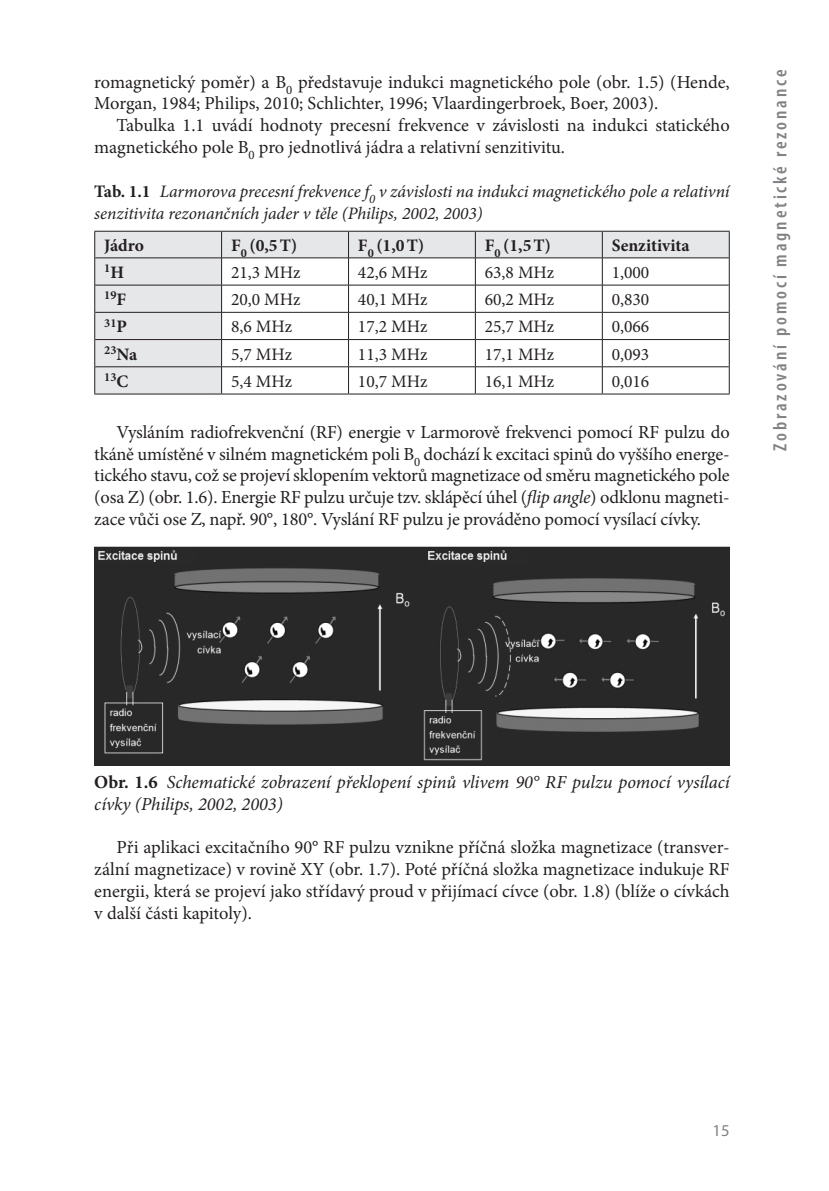
<style>
.page{position:relative;width:829px;height:1191px;background:#fff}
.page>*{position:absolute;margin:0;border:0;box-sizing:border-box;transform-origin:0 0}
.t1{font:600 condensed 19.25px "Myriad Pro";letter-spacing:.15em;color:#808285}
.t2{font:18.38px/21.9px "Minion Pro";letter-spacing:-.005em;color:#231f20}
.t3{font:italic 18.38px/21.9px "Minion Pro";letter-spacing:-.005em;color:#231f20}
.t4{font:italic 17.5px/21.9px "Minion Pro";letter-spacing:-.005em;color:#231f20}
.t5{font:17.5px "Minion Pro";color:#231f20}
.t6{font:700 17.5px "Minion Pro";color:#231f20}
.t7{font:16.62px "Myriad Pro";color:#808285}
.t8{font:700 12.25px "Minion Pro";color:#231f20}
.s1{font-weight:700;font-style:normal}
.s2{font-size:17.5px}
.s3{font-style:italic}
</style>
<div class="page">
<svg style="left:94px;top:231px;width:635px;height:163px"></svg>
<img style="left:94px;top:546px;width:635px;height:219px">
<p class="t2" style="left:94px;top:71px;width:636px">romagnetický poměr) a B<sub>0</sub> představuje indukci magnetického pole (obr. 1.5) (Hende,<br>Morgan, 1984; Philips, 2010; Schlichter, 1996; Vlaardingerbroek, Boer, 2003).</p>
<p class="t2" style="left:94px;top:115px;width:636px;text-indent:22px">Tabulka 1.1 uvádí hodnoty precesní frekvence v závislosti na indukci statického magnetického pole B<sub>0</sub> pro jednotlivá jádra a relativní senzitivitu.</p>
<p class="t4" style="left:94px;top:180px;width:636px"><span class="s1">Tab. 1.1</span> Larmorova precesní frekvence f<sub>0</sub> v závislosti na indukci magnetického pole a relativní senzitivita rezonančních jader v těle (Philips, 2002, 2003)</p>
<p class="t6" style="left:104px;top:233px;width:41px">Jádro</p>
<p class="t6" style="left:231px;top:233px;width:68px">F<sub>0</sub> (0,5T)</p>
<p class="t6" style="left:358px;top:233px;width:68px">F<sub>0</sub> (1,0T)</p>
<p class="t6" style="left:485px;top:233px;width:68px">F<sub>0</sub> (1,5T)</p>
<p class="t6" style="left:611px;top:233px;width:79px">Senzitivita</p>
<p class="t8" style="left:104px;top:259px;width:21px">1<span class="s2">H</span></p>
<p class="t5" style="left:231px;top:260px;width:71px">21,3 MHz</p>
<p class="t5" style="left:358px;top:260px;width:71px">42,6 MHz</p>
<p class="t5" style="left:485px;top:260px;width:71px">63,8 MHz</p>
<p class="t5" style="left:611px;top:260px;width:39px">1,000</p>
<p class="t8" style="left:104px;top:287px;width:23px">19<span class="s2">F</span></p>
<p class="t5" style="left:231px;top:288px;width:71px">20,0 MHz</p>
<p class="t5" style="left:358px;top:288px;width:71px">40,1 MHz</p>
<p class="t5" style="left:485px;top:288px;width:71px">60,2 MHz</p>
<p class="t5" style="left:611px;top:288px;width:39px">0,830</p>
<p class="t8" style="left:104px;top:314px;width:24px">31<span class="s2">P</span></p>
<p class="t5" style="left:231px;top:315px;width:62px">8,6 MHz</p>
<p class="t5" style="left:358px;top:315px;width:71px">17,2 MHz</p>
<p class="t5" style="left:485px;top:315px;width:71px">25,7 MHz</p>
<p class="t5" style="left:611px;top:315px;width:39px">0,066</p>
<p class="t8" style="left:104px;top:341px;width:34px">23<span class="s2">Na</span></p>
<p class="t5" style="left:231px;top:342px;width:62px">5,7 MHz</p>
<p class="t5" style="left:358px;top:342px;width:71px">11,3 MHz</p>
<p class="t5" style="left:485px;top:342px;width:71px">17,1 MHz</p>
<p class="t5" style="left:611px;top:342px;width:39px">0,093</p>
<p class="t8" style="left:104px;top:368px;width:26px">13<span class="s2">C</span></p>
<p class="t5" style="left:231px;top:369px;width:62px">5,4 MHz</p>
<p class="t5" style="left:358px;top:369px;width:71px">10,7 MHz</p>
<p class="t5" style="left:485px;top:369px;width:71px">16,1 MHz</p>
<p class="t5" style="left:611px;top:369px;width:39px">0,016</p>
<p class="t2" style="left:94px;top:421px;width:636px;text-align:justify;text-indent:22px">Vysláním radiofrekvenční (RF) energie v Larmorově frekvenci pomocí RF pulzu do tkáně umístěné v silném magnetickém poli B<sub>0</sub> dochází k excitaci spinů do vyššího energe&shy;tického stavu, což se projeví sklopením vektorů magnetizace od směru magnetického pole (osa Z) (obr. 1.6). Energie RF pulzu určuje tzv. sklápěcí úhel (<span class="s3">flip angle</span>) odklonu magneti&shy;zace vůči ose Z, např. 90°, 180°. Vyslání RF pulzu je prováděno pomocí vysílací cívky.</p>
<p class="t1" style="left:769px;top:451px;width:383px;rotate:-90deg">Zobrazování pomocí magnetické rezonance</p>
<p class="t3" style="left:94px;top:771px;width:637px"><span class="s1">Obr. 1.6</span> Schematické zobrazení překlopení spinů vlivem 90° RF pulzu pomocí vysílací cívky (Philips, 2002, 2003)</p>
<p class="t2" style="left:94px;top:836px;width:636px;text-align:justify;text-indent:22px">Při aplikaci excitačního 90° RF pulzu vznikne příčná složka magnetizace (transver&shy;zální magnetizace) v rovině XY (obr. 1.7). Poté příčná složka magnetizace indukuje RF energii, která se projeví jako střídavý proud v přijímací cívce (obr. 1.8) (blíže o cívkách v další části kapitoly).</p>
<p class="t7" style="left:712px;top:1120px;width:19px">15</p>
</div>
